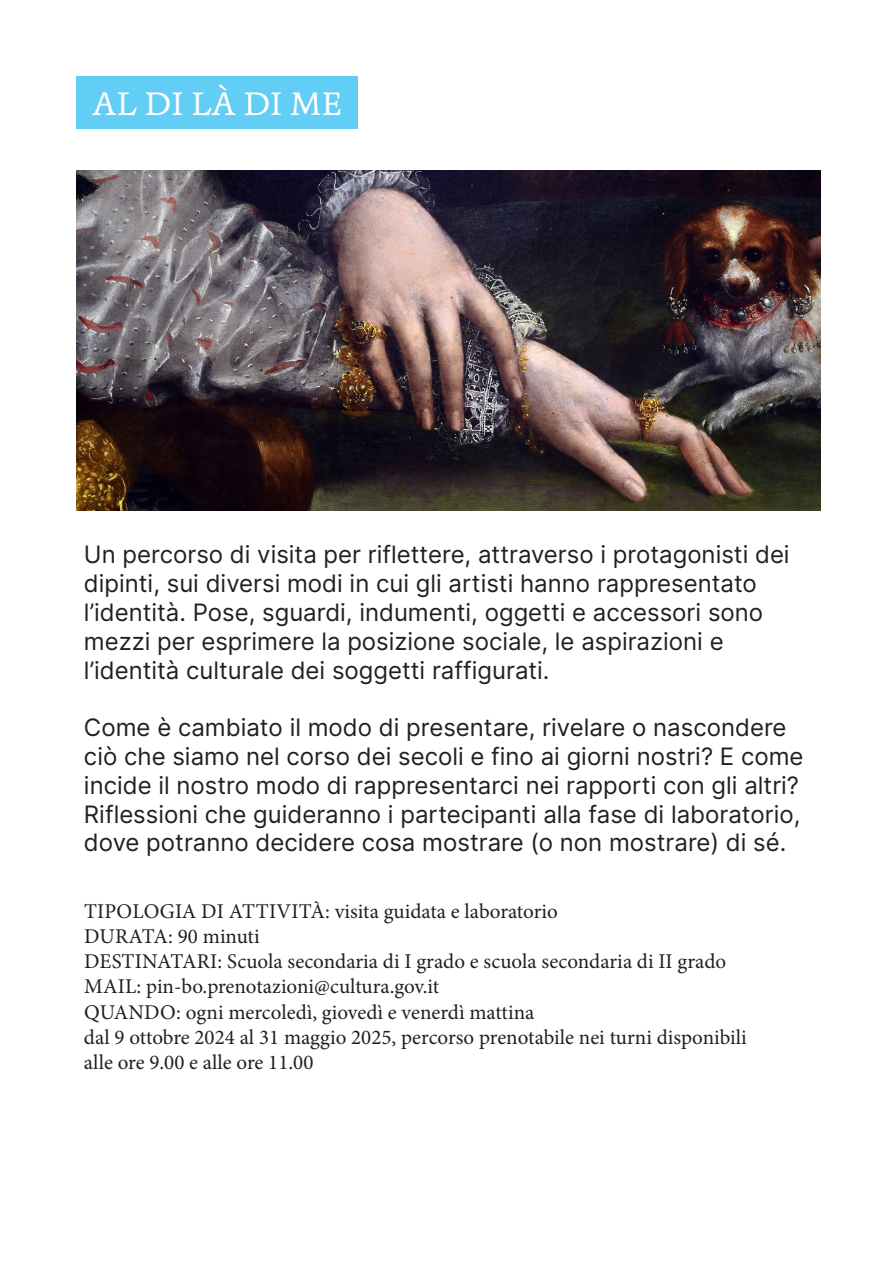
<style>
.page{position:relative;width:893px;height:1263px;background:#fff}
.page>*{position:absolute;margin:0;border:0;box-sizing:border-box;transform-origin:0 0}
.t1{font:36px "De Aetna PNB Caption";color:#fff}
.t2{font:24px/28.8px "Inter";color:#231f20}
.t3{font:21px "Minion Pro";color:#231f20}
</style>
<div class="page">
<div style="left:77px;top:77px;width:281px;height:52px;background:#62cdf5"></div>
<img style="left:77px;top:170px;width:744px;height:340px">
<p class="t1" style="left:92px;top:82px;width:251px">AL DI LÀ DI ME</p>
<p class="t2" style="left:84px;top:540px;width:707px">Un percorso di visita per riflettere, attraverso i protagonisti dei dipinti, sui diversi modi in cui gli artisti hanno rappresentato</p>
<p class="t2" style="left:84px;top:597px;width:681px">l’identità. Pose, sguardi, indumenti, oggetti e accessori sono mezzi per esprimere la posizione sociale, le aspirazioni e</p>
<p class="t2" style="left:84px;top:655px;width:467px">l’identità culturale dei soggetti raffigurati.</p>
<p class="t2" style="left:84px;top:712px;width:721px">Come è cambiato il modo di presentare, rivelare o nascondere ciò che siamo nel corso dei secoli e fino ai giorni nostri? E come incide il nostro modo di rappresentarci nei rapporti con gli altri?<br>Riflessioni che guideranno i partecipanti alla fase di laboratorio, dove potranno decidere cosa mostrare (o non mostrare) di sé.</p>
<p class="t3" style="left:84px;top:897px;width:475px">TIPOLOGIA DI ATTIVITÀ: visita guidata e laboratorio</p>
<p class="t3" style="left:84px;top:922px;width:177px">DURATA: 90 minuti</p>
<p class="t3" style="left:84px;top:947px;width:644px">DESTINATARI: Scuola secondaria di I grado e scuola secondaria di II grado</p>
<p class="t3" style="left:84px;top:973px;width:357px">MAIL: pin-bo.prenotazioni@cultura.gov.it</p>
<p class="t3" style="left:84px;top:998px;width:452px">QUANDO: ogni mercoledì, giovedì e venerdì mattina</p>
<p class="t3" style="left:84px;top:1023px;width:664px">dal 9 ottobre 2024 al 31 maggio 2025, percorso prenotabile nei turni disponibili</p>
<p class="t3" style="left:84px;top:1048px;width:231px">alle ore 9.00 e alle ore 11.00</p>
</div>
